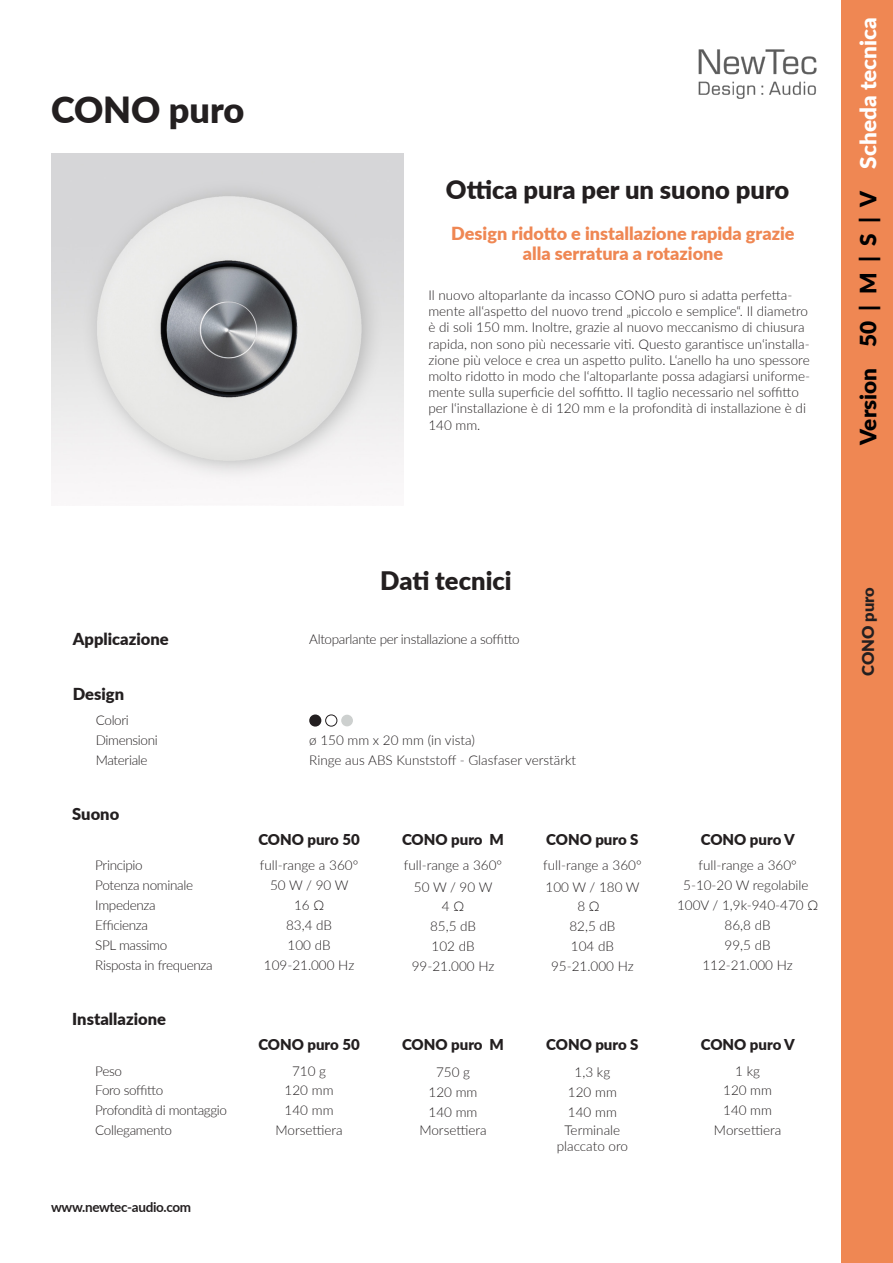
<style>
.page{position:relative;width:893px;height:1263px;background:#fff}
.page>*{position:absolute;margin:0;border:0;box-sizing:border-box;transform-origin:0 0}
.t1{font:900 36px "Lato";color:#231f20}
.t2{font:900 25.5px "Lato";color:#231f20}
.t3{font:900 22.5px "Lato";color:#000001}
.t4{font:900 22.5px "Lato";color:#fff}
.t5{font:900 18px/19.5px "Lato";color:#ef8753;text-align:center}
.t6{font:900 16.5px "Lato";color:#231f20}
.t7{font:900 15px "Lato";color:#231f20}
.t8{font:300 13.5px/20px "Lato";color:#231f20;text-align:center}
.t9{font:300 13.5px/20px "Lato";letter-spacing:-.025em;color:#231f20}
.t10{font:700 13.5px "Lato";letter-spacing:-.025em;color:#231f20}
</style>
<div class="page">
<div style="left:842px;top:0;width:51px;height:1263px;background:#ef8753"></div>
<img style="left:699px;top:50px;width:118px;height:49px">
<img style="left:51px;top:153px;width:353px;height:329px">
<div style="left:310px;top:715px;width:11px;height:11px;background:#231f20;border-radius:50%"></div>
<div style="left:309px;top:714px;width:12px;height:12px;border:2px solid #231f20;border-radius:50%"></div>
<div style="left:325px;top:715px;width:12px;height:11px;border:1px solid #231f20;border-radius:50%"></div>
<div style="left:341px;top:715px;width:12px;height:11px;background:#cdd0cf;border-radius:50%"></div>
<h1 class="t1" style="left:51px;top:82px;width:195px">CONO puro</h1>
<h2 class="t2" style="left:446px;top:171px;width:345px">Ottica pura per un suono puro</h2>
<h3 class="t5" style="left:451px;top:223px;width:345px">Design ridotto e installazione rapida grazie alla serratura a rotazione</h3>
<p class="t8" style="left:428px;top:286px;width:383px;line-height:16.2px;text-align:left">Il nuovo altoparlante da incasso CONO puro si adatta perfetta&shy;mente all‘aspetto del nuovo trend „piccolo e semplice“. Il diametro è di soli 150 mm. Inoltre, grazie al nuovo meccanismo di chiusura rapida, non sono più necessarie viti. Questo garantisce un‘installa&shy;zione più veloce e crea un aspetto pulito. L‘anello ha uno spessore molto ridotto in modo che l‘altoparlante possa adagiarsi uniforme&shy;mente sulla superficie del soffitto. Il taglio necessario nel soffitto per l‘installazione è di 120 mm e la profondità di installazione è di 140 mm.</p>
<h3 class="t4" style="left:851px;top:169px;width:153px;rotate:-90deg">Scheda tecnica</h3>
<h3 class="t3" style="left:851px;top:445px;width:255px;rotate:-90deg">Version 50 | M | S | V</h3>
<p class="t6" style="left:73px;top:626px;width:97px">Applicazione</p>
<p class="t6" style="left:73px;top:681px;width:53px">Design</p>
<p class="t9" style="left:96px;top:730px;width:64px">Dimensioni<br>Materiale</p>
<p class="t8" style="left:96px;top:710px;width:35px">Colori</p>
<p class="t6" style="left:72px;top:802px;width:48px">Suono</p>
<p class="t9" style="left:95px;top:855px;width:49px">Principio</p>
<p class="t9" style="left:95px;top:875px;width:99px">Potenza nominale<br>Impedenza</p>
<p class="t9" style="left:95px;top:915px;width:54px">Efficienza</p>
<p class="t9" style="left:95px;top:935px;width:119px">SPL massimo<br>Risposta in frequenza</p>
<p class="t6" style="left:72px;top:1006px;width:95px">Installazione</p>
<p class="t8" style="left:95px;top:1061px;width:28px">Peso</p>
<p class="t8" style="left:95px;top:1079px;width:70px">Foro soffitto</p>
<p class="t9" style="left:95px;top:1100px;width:133px">Profondità di montaggio</p>
<p class="t9" style="left:95px;top:1119px;width:78px">Collegamento</p>
<p class="t10" style="left:51px;top:1197px;width:142px">www.newtec-audio.com</p>
<h2 class="t2" style="left:380px;top:562px;width:133px">Dati tecnici</h2>
<p class="t9" style="left:309px;top:628px;width:212px">Altoparlante per installazione a soffitto</p>
<p class="t8" style="left:309px;top:730px;width:268px;text-align:left">ø 150 mm x 20 mm (in vista)<br>Ringe aus ABS Kunststoff - Glasfaser verstärkt</p>
<p class="t7" style="left:258px;top:828px;width:103px">CONO puro 50</p>
<p class="t7" style="left:402px;top:828px;width:103px">CONO puro M</p>
<p class="t7" style="left:546px;top:828px;width:94px">CONO puro S</p>
<p class="t7" style="left:701px;top:828px;width:96px">CONO puro V</p>
<p class="t8" style="left:260px;top:855px;width:100px">full-range a 360°</p>
<p class="t8" style="left:404px;top:855px;width:100px">full-range a 360°</p>
<p class="t8" style="left:543px;top:855px;width:100px">full-range a 360°</p>
<p class="t8" style="left:698px;top:855px;width:100px">full-range a 360°</p>
<p class="t8" style="left:270px;top:875px;width:80px">50 W / 90 W<br>16 Ω</p>
<p class="t8" style="left:264px;top:935px;width:92px">100 dB<br>109-21.000 Hz</p>
<p class="t8" style="left:286px;top:915px;width:47px">83,4 dB</p>
<p class="t8" style="left:414px;top:876px;width:80px">50 W / 90 W<br>4 Ω</p>
<p class="t8" style="left:412px;top:936px;width:84px">102 dB<br>99-21.000 Hz</p>
<p class="t8" style="left:430px;top:916px;width:47px">85,5 dB</p>
<p class="t8" style="left:577px;top:876px;width:64px;text-align:left;text-indent:-32px">100 W / 180 W<br>8 Ω</p>
<p class="t8" style="left:551px;top:936px;width:84px">104 dB<br>95-21.000 Hz</p>
<p class="t8" style="left:569px;top:916px;width:47px">82,5 dB</p>
<p class="t8" style="left:677px;top:875px;width:143px">5-10-20 W regolabile<br>100V / 1,9k-940-470 Ω</p>
<p class="t8" style="left:702px;top:935px;width:92px">99,5 dB<br>112-21.000 Hz</p>
<p class="t8" style="left:725px;top:915px;width:47px">86,8 dB</p>
<p class="t7" style="left:258px;top:1033px;width:103px">CONO puro 50</p>
<p class="t7" style="left:402px;top:1033px;width:103px">CONO puro M</p>
<p class="t7" style="left:546px;top:1033px;width:94px">CONO puro S</p>
<p class="t7" style="left:701px;top:1033px;width:96px">CONO puro V</p>
<p class="t8" style="left:292px;top:1060px;width:36px">710 g</p>
<p class="t8" style="left:436px;top:1061px;width:36px">750 g</p>
<p class="t8" style="left:575px;top:1061px;width:37px">1,3 kg</p>
<p class="t8" style="left:735px;top:1060px;width:26px">1 kg</p>
<p class="t8" style="left:285px;top:1080px;width:50px;text-align:left">120 mm<br>140 mm</p>
<p class="t8" style="left:429px;top:1081px;width:50px;text-align:left">120 mm<br>140 mm</p>
<p class="t8" style="left:568px;top:1081px;width:50px;text-align:left">120 mm<br>140 mm</p>
<p class="t8" style="left:723px;top:1080px;width:50px;text-align:left">120 mm<br>140 mm</p>
<p class="t8" style="left:275px;top:1120px;width:69px">Morsettiera</p>
<p class="t8" style="left:419px;top:1120px;width:69px">Morsettiera</p>
<p class="t8" style="left:557px;top:1122px;width:73px;line-height:16.2px">Terminale placcato oro</p>
<p class="t8" style="left:714px;top:1120px;width:69px">Morsettiera</p>
<p class="t6" style="left:856px;top:676px;width:90px;rotate:-90deg">CONO puro</p>
</div>
